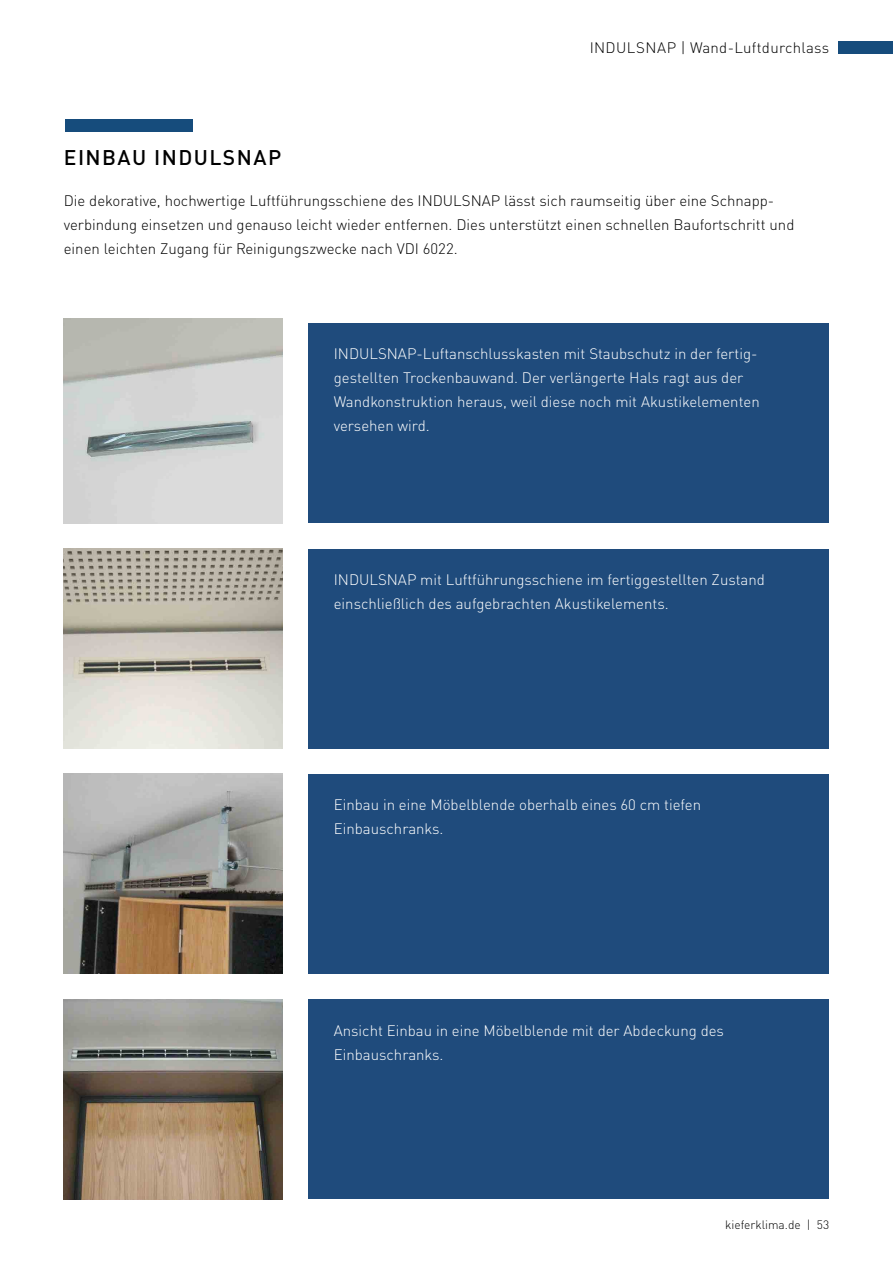
<style>
.page{position:relative;width:893px;height:1263px;background:#fff}
.page>*{position:absolute;margin:0;border:0;box-sizing:border-box;transform-origin:0 0}
.t1{font:500 21px "DIN Pro";letter-spacing:.07em;color:#000}
.t2{font:300 15px/24px "DIN Pro";color:#fff}
.t3{font:300 15px/24px "DIN Pro";color:#000}
.t4{font:300 15px "DIN Pro";letter-spacing:.02em;color:#000}
.t5{font:300 12px "DIN Pro";color:#000}
</style>
<div class="page">
<div style="left:839px;top:41px;width:54px;height:13px;background:#164c7c"></div>
<div style="left:308px;top:323px;width:521px;height:200px;background:#1f4b7c"></div>
<div style="left:308px;top:549px;width:521px;height:199px;background:#1f4b7c"></div>
<div style="left:308px;top:774px;width:521px;height:200px;background:#1f4b7c"></div>
<div style="left:308px;top:999px;width:521px;height:200px;background:#1f4b7c"></div>
<div style="left:65px;top:119px;width:127px;height:13px;background:#164c7c"></div>
<img style="left:64px;top:319px;width:219px;height:204px">
<img style="left:64px;top:549px;width:219px;height:199px">
<img style="left:64px;top:774px;width:219px;height:200px">
<img style="left:64px;top:999px;width:219px;height:200px">
<p class="t4" style="left:590px;top:36px;width:241px">INDULSNAP | Wand-Luftdurchlass</p>
<h1 class="t1" style="left:64px;top:140px;width:219px">EINBAU INDULSNAP</h1>
<p class="t3" style="left:64px;top:187px;width:732px">Die dekorative, hochwertige Luftführungsschiene des INDULSNAP lässt sich raumseitig über eine Schnapp&shy;verbindung einsetzen und genauso leicht wieder entfernen. Dies unterstützt einen schnellen Baufortschritt und einen leichten Zugang für Reinigungszwecke nach VDI 6022.</p>
<p class="t2" style="left:334px;top:341px;width:427px">INDULSNAP-Luftanschlusskasten mit Staubschutz in der fertig&shy;gestellten Trockenbauwand. Der verlängerte Hals ragt aus der Wandkonstruktion heraus, weil diese noch mit Akustikelementen versehen wird.</p>
<p class="t2" style="left:334px;top:566px;width:432px">INDULSNAP mit Luftführungsschiene im fertiggestellten Zustand einschließlich des aufgebrachten Akustikelements.</p>
<p class="t2" style="left:334px;top:791px;width:369px">Einbau in eine Möbelblende oberhalb eines 60 cm tiefen<br>Einbauschranks.</p>
<p class="t2" style="left:334px;top:1017px;width:392px">Ansicht Einbau in eine Möbelblende mit der Abdeckung des<br>Einbauschranks.</p>
<p class="t5" style="left:725px;top:1215px;width:106px">kieferklima.de | 53</p>
</div>
